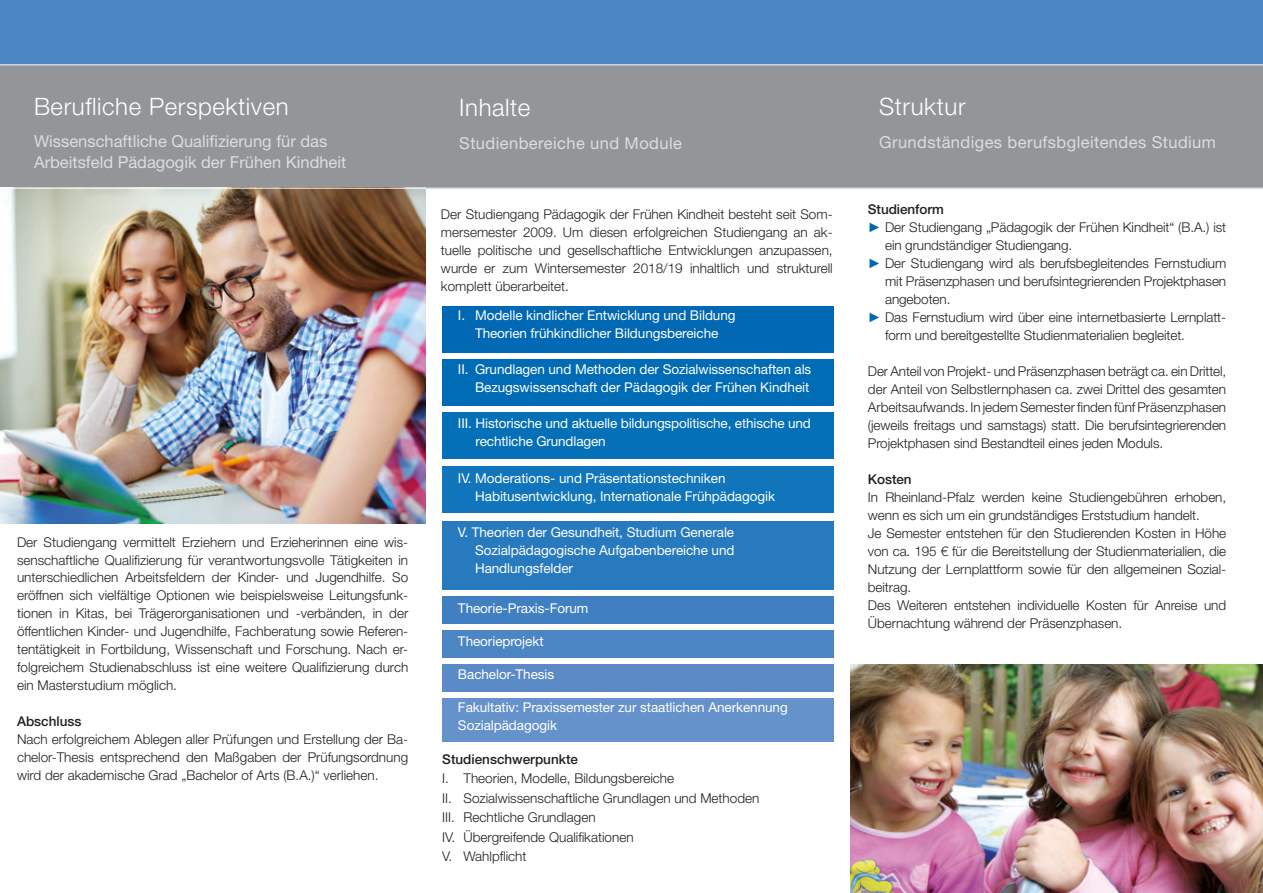
<style>
.page{position:relative;width:1263px;height:893px;background:#fff}
.page>*{position:absolute;margin:0;border:0;box-sizing:border-box;transform-origin:0 0}
.t1{font:300 24px "Helvetica Neue LT Std";letter-spacing:.025em;color:#fff}
.t2{font:16.5px/21px "Helvetica Neue LT Std";color:#dcdddf}
.t3{font:16.5px "Helvetica Neue LT Std";letter-spacing:.025em;color:#dcdddf}
.t4{font:300 13.5px/18px "Helvetica Neue LT Std";letter-spacing:-.005em;color:#231f20;text-align:justify}
.t5{font:13.5px/18px "Helvetica Neue LT Std";letter-spacing:-.005em;color:#fff}
.t6{font:500 13.5px "Helvetica Neue LT Std";color:#231f20}
.s1{font-family:"Arial";font-weight:400;color:#0168b3}
</style>
<div class="page">
<div style="left:0;top:65px;width:1263px;height:123px;background:#939598"></div>
<div style="left:0;top:0;width:1263px;height:65px;background:#4c85c3"></div>
<img style="left:0;top:189px;width:425px;height:334px">
<div style="left:442px;top:698px;width:391px;height:44px;background:#6692cb"></div>
<div style="left:442px;top:664px;width:391px;height:28px;background:#5a8bc7"></div>
<div style="left:442px;top:630px;width:391px;height:28px;background:#4c85c3"></div>
<div style="left:442px;top:596px;width:391px;height:28px;background:#407fc1"></div>
<div style="left:442px;top:522px;width:391px;height:68px;background:#277abe"></div>
<div style="left:442px;top:466px;width:391px;height:47px;background:#1075bb"></div>
<div style="left:442px;top:412px;width:391px;height:47px;background:#0470b7"></div>
<div style="left:442px;top:306px;width:391px;height:47px;background:#0168b3"></div>
<div style="left:442px;top:359px;width:391px;height:47px;background:#006cb5"></div>
<img style="left:850px;top:664px;width:413px;height:229px">
<hr style="left:0;top:64px;width:1263px;height:1px;background:#fff">
<h1 class="t1" style="left:34px;top:92px;width:256px">Berufliche Perspektiven</h1>
<p class="t2" style="left:34px;top:130px;width:314px">Wissenschaftliche Qualifizierung für das<br>Arbeitsfeld Pädagogik der Frühen Kindheit</p>
<p class="t4" style="left:17px;top:532px;width:393px">Der Studiengang vermittelt Erziehern und Erzieherinnen eine wis&shy;senschaftliche Qualifizierung für verantwortungsvolle Tätigkeiten in unterschiedlichen Arbeitsfeldern der Kinder- und Jugendhilfe. So eröffnen sich vielfältige Optionen wie beispielsweise Leitungsfunk&shy;tionen in Kitas, bei Trägerorganisationen und -verbänden, in der öffentlichen Kinder- und Jugendhilfe, Fachberatung sowie Referen&shy;tentätigkeit in Fortbildung, Wissenschaft und Forschung. Nach er&shy;folgreichem Studienabschluss ist eine weitere Qualifizierung durch ein Masterstudium möglich.</p>
<p class="t6" style="left:17px;top:714px;width:66px">Abschluss</p>
<p class="t4" style="left:17px;top:730px;width:393px">Nach erfolgreichem Ablegen aller Prüfungen und Erstellung der Ba&shy;chelor-Thesis entsprechend den Maßgaben der Prüfungsordnung wird der akademische Grad „Bachelor of Arts (B.A.)“ verliehen.</p>
<h1 class="t1" style="left:459px;top:93px;width:73px">Inhalte</h1>
<p class="t3" style="left:459px;top:133px;width:224px">Studienbereiche und Module</p>
<p class="t4" style="left:441px;top:205px;width:393px">Der Studiengang Pädagogik der Frühen Kindheit besteht seit Som&shy;mersemester 2009. Um diesen erfolgreichen Studiengang an ak&shy;tuelle politische und gesellschaftliche Entwicklungen anzupassen, wurde er zum Wintersemester 2018/19 inhaltlich und strukturell komplett überarbeitet.</p>
<p class="t5" style="left:458px;top:306px;width:279px;text-align:center">I. Modelle kindlicher Entwicklung und Bildung<br>Theorien frühkindlicher Bildungsbereiche</p>
<p class="t5" style="left:458px;top:360px;width:355px;text-align:right">II. Grundlagen und Methoden der Sozialwissenschaften als<br>Bezugswissenschaft der Pädagogik der Frühen Kindheit</p>
<p class="t5" style="left:476px;top:414px;width:337px;text-indent:-18px">III. Historische und aktuelle bildungspolitische, ethische und rechtliche Grundlagen</p>
<p class="t5" style="left:475px;top:468px;width:301px;text-indent:-17px">IV. Moderations- und Präsentationstechniken<br>Habitusentwicklung, Internationale Frühpädagogik</p>
<p class="t5" style="left:475px;top:522px;width:261px;text-align:justify;text-indent:-17px">V. Theorien der Gesundheit, Studium Generale Sozialpädagogische Aufgabenbereiche und Handlungsfelder</p>
<p class="t5" style="left:458px;top:599px;width:132px">Theorie-Praxis-Forum</p>
<p class="t5" style="left:458px;top:632px;width:87px">Theorieprojekt</p>
<p class="t5" style="left:458px;top:665px;width:98px">Bachelor-Thesis</p>
<p class="t5" style="left:458px;top:698px;width:331px">Fakultativ: Praxissemester zur staatlichen Anerkennung<br>Sozialpädagogik</p>
<p class="t6" style="left:442px;top:751px;width:137px">Studienschwerpunkte</p>
<p class="t4" style="left:442px;top:768px;width:319px;line-height:19.5px;text-align:left">I. Theorien, Modelle, Bildungsbereiche<br>II. Sozialwissenschaftliche Grundlagen und Methoden III. Rechtliche Grundlagen<br>IV. Übergreifende Qualifikationen<br>V. Wahlpflicht</p>
<h1 class="t1" style="left:879px;top:92px;width:88px">Struktur</h1>
<p class="t3" style="left:879px;top:133px;width:338px">Grundständiges berufsbgleitendes Studium</p>
<p class="t6" style="left:868px;top:201px;width:77px">Studienform</p>
<p class="t4" style="left:868px;top:218px;width:360px"><span class="s1">►</span> Der Studiengang „Pädagogik der Frühen Kindheit“ (B.A.) ist</p>
<p class="t4" style="left:885px;top:236px;width:189px">ein grundständiger Studiengang.</p>
<p class="t4" style="left:868px;top:254px;width:360px"><span class="s1">►</span> Der Studiengang wird als berufsbegleitendes Fernstudium</p>
<p class="t4" style="left:885px;top:272px;width:343px">mit Präsenzphasen und berufsintegrierenden Projektphasen</p>
<p class="t4" style="left:885px;top:290px;width:67px">angeboten.</p>
<p class="t4" style="left:868px;top:308px;width:360px"><span class="s1">►</span> Das Fernstudium wird über eine internetbasierte Lernplatt-</p>
<p class="t4" style="left:885px;top:326px;width:301px">form und bereitgestellte Studienmaterialien begleitet.</p>
<p class="t4" style="left:868px;top:362px;width:360px">Der Anteil von Projekt- und Präsenzphasen beträgt ca. ein Drittel, der Anteil von Selbstlernphasen ca. zwei Drittel des gesamten Arbeitsaufwands. In jedem Semester fi nden fünf Präsenzphasen (jeweils freitags und samstags) statt. Die berufsintegrierenden Projektphasen sind Bestandteil eines jeden Moduls.</p>
<p class="t6" style="left:868px;top:471px;width:45px">Kosten</p>
<p class="t4" style="left:868px;top:488px;width:360px;text-align:left">In Rheinland-Pfalz werden keine Studiengebühren erhoben, wenn es sich um ein grundständiges Erststudium handelt.<br>Je Semester entstehen für den Studierenden Kosten in Höhe von ca. 195 € für die Bereitstellung der Studienmaterialien, die Nutzung der Lernplattform sowie für den allgemeinen Sozial&shy;beitrag.<br>Des Weiteren entstehen individuelle Kosten für Anreise und Übernachtung während der Präsenzphasen.</p>
</div>
